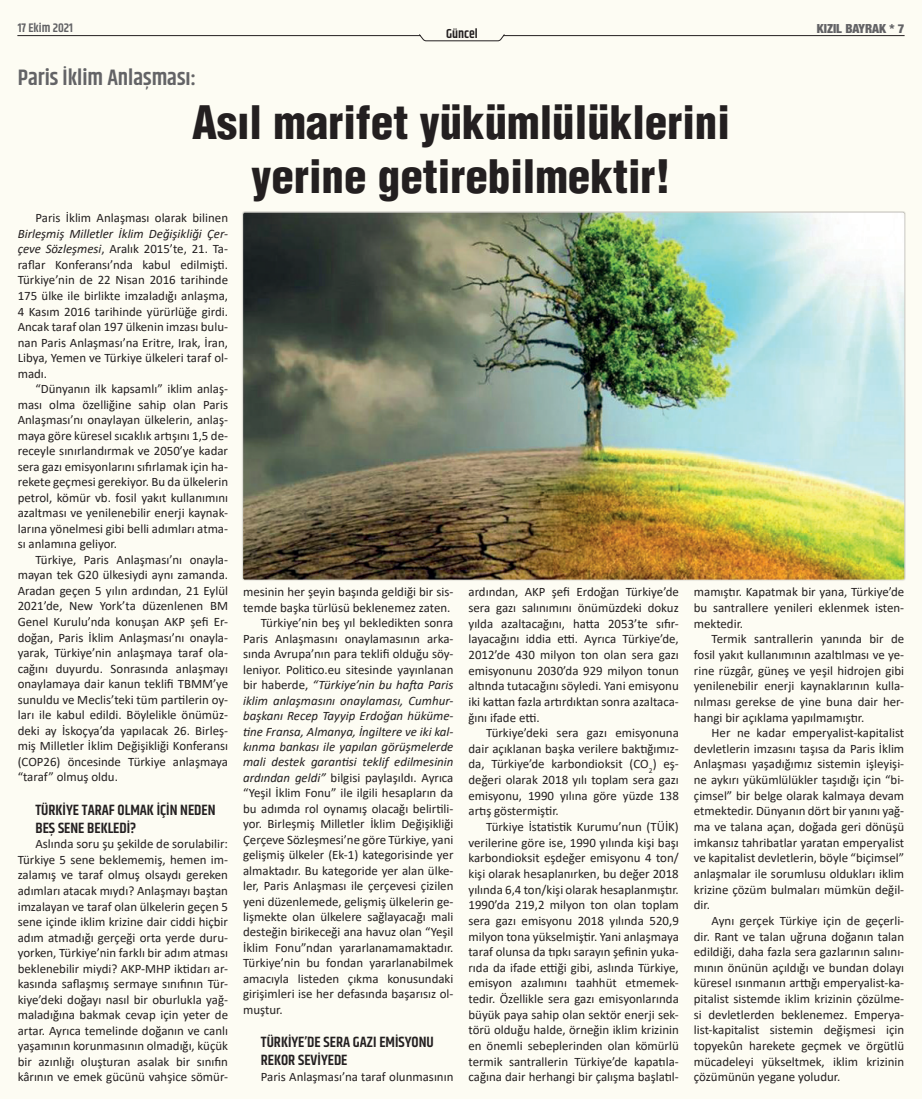
<style>
.page{position:relative;width:922px;height:1099px;background:#fff}
.page>*{position:absolute;margin:0;border:0;box-sizing:border-box;transform-origin:0 0}
.ana_başlık{font:900 condensed 45px/54px "Helvetica";color:#231f20;text-align:center}
.üst_başlık{font:600 22.5px "Khand";color:#636366}
.ara_başlık{font:600 15px/18px "Khand";color:#231f20}
.t1{font:600 13.12px "Khand";color:#231f20}
.t2{font:12.88px/15.5px "Calibri";color:#231f20;text-align:justify}
.t3{font:900 condensed 12.5px "Helvetica Neue";color:#636366}
.t4{font:600 12.5px "Khand";color:#636366}
.s1{font-style:italic}
</style>
<div class="page">
<div style="left:0;top:0;width:921px;height:1098px;background:#fdfcf3"></div>
<hr style="left:18px;top:35px;width:402px;height:1px;background:#231f20">
<hr style="left:503px;top:35px;width:400px;height:1px;background:#231f20">
<svg style="left:419px;top:34px;width:85px;height:7px"></svg>
<img style="left:243px;top:213px;width:661px;height:366px">
<p class="t4" style="left:18px;top:20px;width:57px">17 Ekim 2021</p>
<p class="t3" style="left:816px;top:20px;width:89px">KIZIL BAYRAK * 7</p>
<p class="t1" style="left:446px;top:25px;width:33px">Güncel</p>
<p class="üst_başlık" style="left:18px;top:63px;width:180px">Paris İklim Anlaşması:</p>
<p class="ana_başlık" style="left:192px;top:95px;width:539px">Asıl marifet yükümlülüklerini yerine getirebilmektir!</p>
<p class="t2" style="left:18px;top:210px;width:212px;text-indent:18px">Paris İklim Anlaşması olarak bilinen <span class="s1">Birleşmiş Milletler İklim Değişikliği Çer&shy;çeve Sözleşmesi</span>, Aralık 2015’te, 21. Ta&shy;raflar Konferansı’nda kabul edilmişti.<br>Türkiye’nin de 22 Nisan 2016 tarihinde 175 ülke ile birlikte imzaladığı anlaşma, 4 Kasım 2016 tarihinde yürürlüğe girdi.<br>Ancak taraf olan 197 ülkenin imzası bulu&shy;nan Paris Anlaşması’na Eritre, Irak, İran, Libya, Yemen ve Türkiye ülkeleri taraf ol&shy;madı.</p>
<p class="t2" style="left:18px;top:381px;width:212px;text-indent:18px">“Dünyanın ilk kapsamlı” iklim anlaş&shy;ması olma özelliğine sahip olan Paris Anlaşması’nı onaylayan ülkelerin, anlaş&shy;maya göre küresel sıcaklık artışını 1,5 de&shy;receyle sınırlandırmak ve 2050’ye kadar sera gazı emisyonlarını sıfırlamak için ha&shy;rekete geçmesi gerekiyor. Bu da ülkelerin petrol, kömür vb. fosil yakıt kullanımını azaltması ve yenilenebilir enerji kaynak&shy;larına yönelmesi gibi belli adımları atma&shy;sı anlamına geliyor.</p>
<p class="t2" style="left:18px;top:551px;width:212px;text-indent:18px">Türkiye, Paris Anlaşması’nı onayla&shy;mayan tek G20 ülkesiydi aynı zamanda.<br>Aradan geçen 5 yılın ardından, 21 Eylül 2021’de, New York’ta düzenlenen BM Genel Kurulu’nda konuşan AKP şefi Er&shy;doğan, Paris İklim Anlaşması’nı onayla&shy;yarak, Türkiye’nin anlaşmaya taraf ola&shy;cağını duyurdu. Sonrasında anlaşmayı onaylamaya dair kanun teklifi TBMM’ye sunuldu ve Meclis’teki tüm partilerin oy&shy;ları ile kabul edildi. Böylelikle önümüz&shy;deki ay İskoçya’da yapılacak 26. Birleş&shy;miş Milletler İklim Değişikliği Konferansı (COP26) öncesinde Türkiye anlaşmaya “taraf” olmuş oldu.</p>
<p class="ara_başlık" style="left:35px;top:801px;width:181px">TÜRKIYE TARAF OLMAK IÇIN NEDEN<br>BEŞ SENE BEKLEDI?</p>
<p class="t2" style="left:18px;top:836px;width:212px;text-indent:18px">Aslında soru şu şekilde de sorulabilir:<br>Türkiye 5 sene beklememiş, hemen im&shy;zalamış ve taraf olmuş olsaydı gereken adımları atacak mıydı? Anlaşmayı baştan imzalayan ve taraf olan ülkelerin geçen 5 sene içinde iklim krizine dair ciddi hiçbir adım atmadığı gerçeği orta yerde duru&shy;yorken, Türkiye’nin farklı bir adım atması beklenebilir miydi? AKP-MHP iktidarı ar&shy;kasında saflaşmış sermaye sınıfının Tür&shy;kiye’deki doğayı nasıl bir oburlukla yağ&shy;maladığına bakmak cevap için yeter de artar. Ayrıca temelinde doğanın ve canlı yaşamının korunmasının olmadığı, küçük bir azınlığı oluşturan asalak bir sınıfın kârının ve emek gücünü vahşice sömür-</p>
<p class="t2" style="left:243px;top:584px;width:212px">mesinin her şeyin başında geldiği bir sis&shy;temde başka türlüsü beklenemez zaten.</p>
<p class="t2" style="left:243px;top:615px;width:212px;text-indent:18px">Türkiye’nin beş yıl bekledikten sonra Paris Anlaşmasını onaylamasının arka&shy;sında Avrupa’nın para teklifi olduğu söy&shy;leniyor. Politico.eu sitesinde yayınlanan bir haberde, <span class="s1">“Türkiye’nin bu hafta Paris iklim anlaşmasını onaylaması, Cumhur&shy;başkanı Recep Tayyip Erdoğan hüküme&shy;tine Fransa, Almanya, İngiltere ve iki kal&shy;kınma bankası ile yapılan görüşmelerde mali destek garantisi teklif edilmesinin ardından geldi”</span> bilgisi paylaşıldı. Ayrıca “Yeşil İklim Fonu” ile ilgili hesapların da bu adımda rol oynamış olacağı belirtili&shy;yor. Birleşmiş Milletler İklim Değişikliği Çerçeve Sözleşmesi’ne göre Türkiye, yani gelişmiş ülkeler (Ek-1) kategorisinde yer almaktadır. Bu kategoride yer alan ülke&shy;ler, Paris Anlaşması ile çerçevesi çizilen yeni düzenlemede, gelişmiş ülkelerin ge&shy;lişmekte olan ülkelere sağlayacağı mali desteğin birikeceği ana havuz olan “Yeşil İklim Fonu”ndan yararlanamamaktadır.<br>Türkiye’nin bu fondan yararlanabilmek amacıyla listeden çıkma konusundaki girişimleri ise her defasında başarısız ol&shy;muştur.</p>
<p class="ara_başlık" style="left:261px;top:1034px;width:174px">TÜRKIYE’DE SERA GAZI EMISYONU<br>REKOR SEVIYEDE</p>
<p class="t2" style="left:261px;top:1068px;width:194px">Paris Anlaşması’na taraf olunmasının</p>
<p class="t2" style="left:468px;top:584px;width:212px">ardından, AKP şefi Erdoğan Türkiye’de sera gazı salınımını önümüzdeki dokuz yılda azaltacağını, hatta 2053’te sıfır&shy;layacağını iddia etti. Ayrıca Türkiye’de, 2012’de 430 milyon ton olan sera gazı emisyonunu 2030’da 929 milyon tonun altında tutacağını söyledi. Yani emisyonu iki kattan fazla artırdıktan sonra azaltaca&shy;ğını ifade etti.</p>
<p class="t2" style="left:468px;top:724px;width:212px;text-indent:18px">Türkiye’deki sera gazı emisyonuna dair açıklanan başka verilere baktığımız&shy;da, Türkiye’de karbondioksit (CO<sub>2</sub>) eş&shy;değeri olarak 2018 yılı toplam sera gazı emisyonu, 1990 yılına göre yüzde 138 artış göstermiştir.</p>
<p class="t2" style="left:468px;top:818px;width:212px;text-indent:18px">Türkiye İstatistik Kurumu’nun (TÜİK) verilerine göre ise, 1990 yılında kişi başı karbondioksit eşdeğer emisyonu 4 ton/ kişi olarak hesaplanırken, bu değer 2018 yılında 6,4 ton/kişi olarak hesaplanmıştır.<br>1990’da 219,2 milyon ton olan toplam sera gazı emisyonu 2018 yılında 520,9 milyon tona yükselmiştir. Yani anlaşmaya taraf olunsa da tıpkı sarayın şefinin yuka&shy;rıda da ifade ettiği gibi, aslında Türkiye, emisyon azalımını taahhüt etmemek&shy;tedir. Özellikle sera gazı emisyonlarında büyük paya sahip olan sektör enerji sek&shy;törü olduğu halde, örneğin iklim krizinin en önemli sebeplerinden olan kömürlü termik santrallerin Türkiye’de kapatıla&shy;cağına dair herhangi bir çalışma başlatıl-</p>
<p class="t2" style="left:693px;top:584px;width:212px">mamıştır. Kapatmak bir yana, Türkiye’de bu santrallere yenileri eklenmek isten&shy;mektedir.</p>
<p class="t2" style="left:693px;top:631px;width:212px;text-indent:18px">Termik santrallerin yanında bir de fosil yakıt kullanımının azaltılması ve ye&shy;rine rüzgâr, güneş ve yeşil hidrojen gibi yenilenebilir enerji kaynaklarının kulla&shy;nılması gerekse de yine buna dair her&shy;hangi bir açıklama yapılmamıştır.</p>
<p class="t2" style="left:693px;top:724px;width:212px;text-indent:18px">Her ne kadar emperyalist-kapitalist devletlerin imzasını taşısa da Paris İklim Anlaşması yaşadığımız sistemin işleyişi&shy;ne aykırı yükümlülükler taşıdığı için “bi&shy;çimsel” bir belge olarak kalmaya devam etmektedir. Dünyanın dört bir yanını yağ&shy;ma ve talana açan, doğada geri dönüşü imkansız tahribatlar yaratan emperyalist ve kapitalist devletlerin, böyle “biçimsel” anlaşmalar ile sorumlusu oldukları iklim krizine çözüm bulmaları mümkün değil&shy;dir.</p>
<p class="t2" style="left:693px;top:912px;width:212px;text-indent:18px">Aynı gerçek Türkiye için de geçerli&shy;dir. Rant ve talan uğruna doğanın talan edildiği, daha fazla sera gazlarının salını&shy;mının önünün açıldığı ve bundan dolayı küresel ısınmanın arttığı emperyalist-ka&shy;pitalist sistemde iklim krizinin çözülme&shy;si devletlerden beklenemez. Emperya&shy;list-kapitalist sistemin değişmesi için topyekûn harekete geçmek ve örgütlü mücadeleyi yükseltmek, iklim krizinin çözümünün yegane yoludur.</p>
</div>
